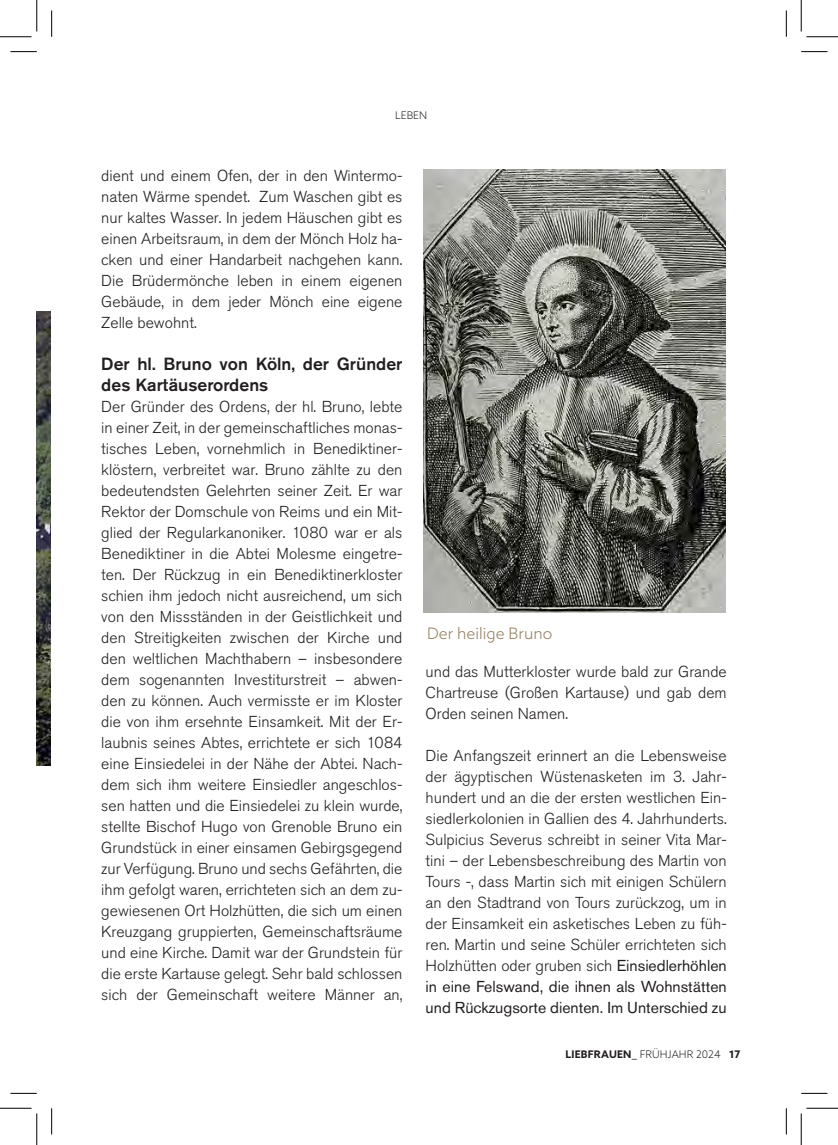
<style>
.page{position:relative;width:838px;height:1145px;background:#fff}
.page>*{position:absolute;margin:0;border:0;box-sizing:border-box;transform-origin:0 0}
.t1{font:500 17.5px/21px "Akzidenz Grotesk Std";color:#231f20}
.t2{font:300 15.75px/21px "Akzidenz Grotesk Std";color:#231f20;text-align:justify}
.t3{font:300 15.75px "Azo Sans";color:#927c5b}
.t4{font:700 10.5px "Azo Sans";letter-spacing:.02em;color:#231f20}
.t5{font:300 10.5px "Azo Sans";color:#231f20}
.s1{font-weight:400}
.s2{font-weight:300}
</style>
<div class="page">
<img style="left:37px;top:311px;width:13px;height:455px">
<img style="left:424px;top:170px;width:301px;height:442px">
<svg style="left:10px;top:51px;width:27px;height:1px"></svg>
<svg style="left:801px;top:51px;width:26px;height:1px"></svg>
<svg style="left:10px;top:1093px;width:27px;height:1px"></svg>
<svg style="left:801px;top:1093px;width:26px;height:1px"></svg>
<svg style="left:51px;top:10px;width:1px;height:27px"></svg>
<svg style="left:51px;top:1108px;width:1px;height:26px"></svg>
<svg style="left:786px;top:10px;width:1px;height:27px"></svg>
<svg style="left:786px;top:1108px;width:1px;height:26px"></svg>
<hr style="left:0;top:36px;width:32px;height:1px;background:#000">
<hr style="left:806px;top:36px;width:31px;height:1px;background:#000">
<hr style="left:0;top:1108px;width:32px;height:1px;background:#000">
<hr style="left:806px;top:1108px;width:31px;height:1px;background:#000">
<hr style="left:36px;top:0;width:1px;height:31px;background:#000">
<hr style="left:36px;top:1113px;width:1px;height:32px;background:#000">
<hr style="left:800px;top:0;width:1px;height:31px;background:#000">
<hr style="left:800px;top:1113px;width:1px;height:32px;background:#000">
<p class="t5" style="left:395px;top:109px;width:34px">LEBEN</p>
<p class="t2" style="left:101px;top:166px;width:302px">dient und einem Ofen, der in den Wintermo&shy;naten Wärme spendet. Zum Waschen gibt es nur kaltes Wasser. In jedem Häuschen gibt es einen Arbeitsraum, in dem der Mönch Holz ha&shy;cken und einer Handarbeit nachgehen kann.<br>Die Brüdermönche leben in einem eigenen Gebäude, in dem jeder Mönch eine eigene Zelle bewohnt.</p>
<p class="t1" style="left:101px;top:353px;width:302px">Der hl. Bruno von Köln, der Gründer des Kartäuserordens</p>
<p class="t2" style="left:101px;top:397px;width:302px">Der Gründer des Ordens, der hl. Bruno, lebte in einer Zeit, in der gemeinschaftliches monas&shy;tisches Leben, vornehmlich in Benediktiner&shy;klöstern, verbreitet war. Bruno zählte zu den bedeutendsten Gelehrten seiner Zeit. Er war Rektor der Domschule von Reims und ein Mit&shy;glied der Regularkanoniker. 1080 war er als Benediktiner in die Abtei Molesme eingetre&shy;ten. Der Rückzug in ein Benediktinerkloster schien ihm jedoch nicht ausreichend, um sich von den Missständen in der Geistlichkeit und den Streitigkeiten zwischen der Kirche und den weltlichen Machthabern – insbesondere dem sogenannten Investiturstreit – abwen&shy;den zu können. Auch vermisste er im Kloster die von ihm ersehnte Einsamkeit. Mit der Er&shy;laubnis seines Abtes, errichtete er sich 1084 eine Einsiedelei in der Nähe der Abtei. Nach&shy;dem sich ihm weitere Einsiedler angeschlos&shy;sen hatten und die Einsiedelei zu klein wurde, stellte Bischof Hugo von Grenoble Bruno ein Grundstück in einer einsamen Gebirgsgegend zur Verfügung. Bruno und sechs Gefährten, die ihm gefolgt waren, errichteten sich an dem zu&shy;gewiesenen Ort Holzhütten, die sich um einen Kreuzgang gruppierten, Gemeinschaftsräume und eine Kirche. Damit war der Grundstein für die erste Kartause gelegt. Sehr bald schlossen sich der Gemeinschaft weitere Männer an,</p>
<p class="t3" style="left:427px;top:623px;width:126px">Der heilige Bruno</p>
<p class="t2" style="left:425px;top:662px;width:302px">und das Mutterkloster wurde bald zur Grande Chartreuse (Großen Kartause) und gab dem Orden seinen Namen.</p>
<p class="t2" style="left:425px;top:746px;width:302px">Die Anfangszeit erinnert an die Lebensweise der ägyptischen Wüstenasketen im 3. Jahr&shy;hundert und an die der ersten westlichen Ein&shy;siedlerkolonien in Gallien des 4. Jahrhunderts.<br>Sulpicius Severus schreibt in seiner Vita Mar&shy;tini – der Lebensbeschreibung des Martin von Tours -, dass Martin sich mit einigen Schülern an den Stadtrand von Tours zurückzog, um in der Einsamkeit ein asketisches Leben zu füh&shy;ren. Martin und seine Schüler errichteten sich Holzhütten oder gruben sich <span class="s1">Einsiedlerhöhlen in eine Felswand, die ihnen als Wohnstätten und Rückzugsorte dienten. Im Unterschied zu</span></p>
<p class="t4" style="left:565px;top:1048px;width:177px">LIEBFRAUEN_ <span class="s2">FRÜHJAHR 2024</span> 17</p>
</div>
